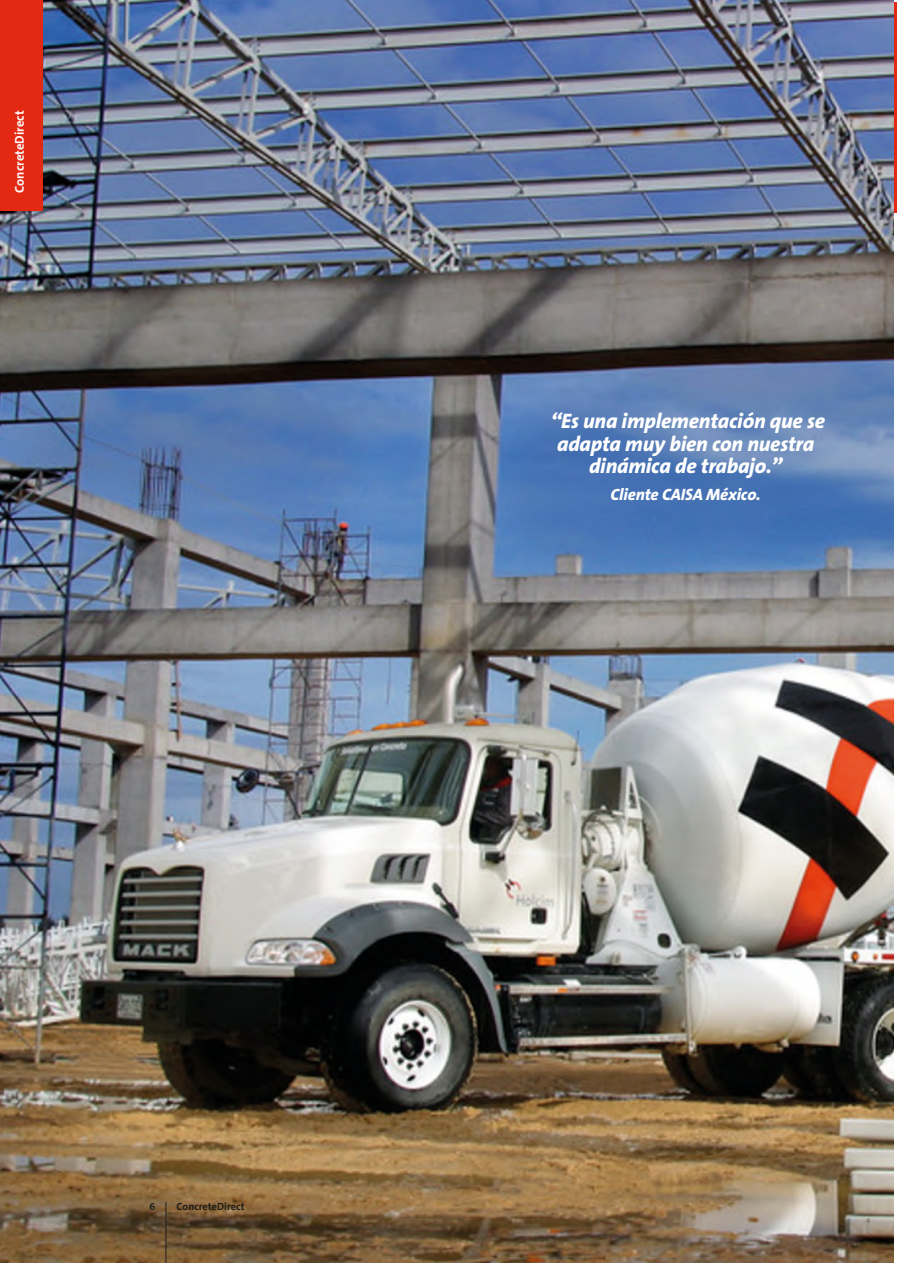
<style>
.page{position:relative;width:897px;height:1263px;background:#fff}
.page>*{position:absolute;margin:0;border:0;box-sizing:border-box;transform-origin:0 0}
.t1{font:italic 800 21px/22.5px "The Sans B8";letter-spacing:-.01em;color:#fff;text-align:center}
.t2{font:italic 800 16.5px "The Sans B8";letter-spacing:-.01em;color:#fff}
.t3{font:700 12.75px "The Sans B7";color:#fff}
.t4{font:700 10.5px "The Sans B7";color:#1d1d1b}
</style>
<div class="page">
<svg style="left:893px;top:0;width:1px;height:1263px"></svg>
<img style="left:0;top:0;width:893px;height:1263px">
<div style="left:0;top:0;width:43px;height:210px;background:#e42913"></div>
<hr style="left:165px;top:1202px;width:1px;height:61px;background:#1d1d1b">
<hr style="left:894px;top:2px;width:2px;height:211px;background:#e42913">
<p class="t3" style="left:13px;top:193px;width:84px;rotate:-90deg">ConcreteDirect</p>
<p class="t4" style="left:149px;top:1201px;width:7px">6</p>
<p class="t4" style="left:176px;top:1201px;width:69px">ConcreteDirect</p>
<p class="t1" style="left:550px;top:410px;width:276px">“Es una implementación que se adapta muy bien con nuestra dinámica de trabajo.”</p>
<p class="t2" style="left:610px;top:486px;width:152px">Cliente CAISA México.</p>
</div>
